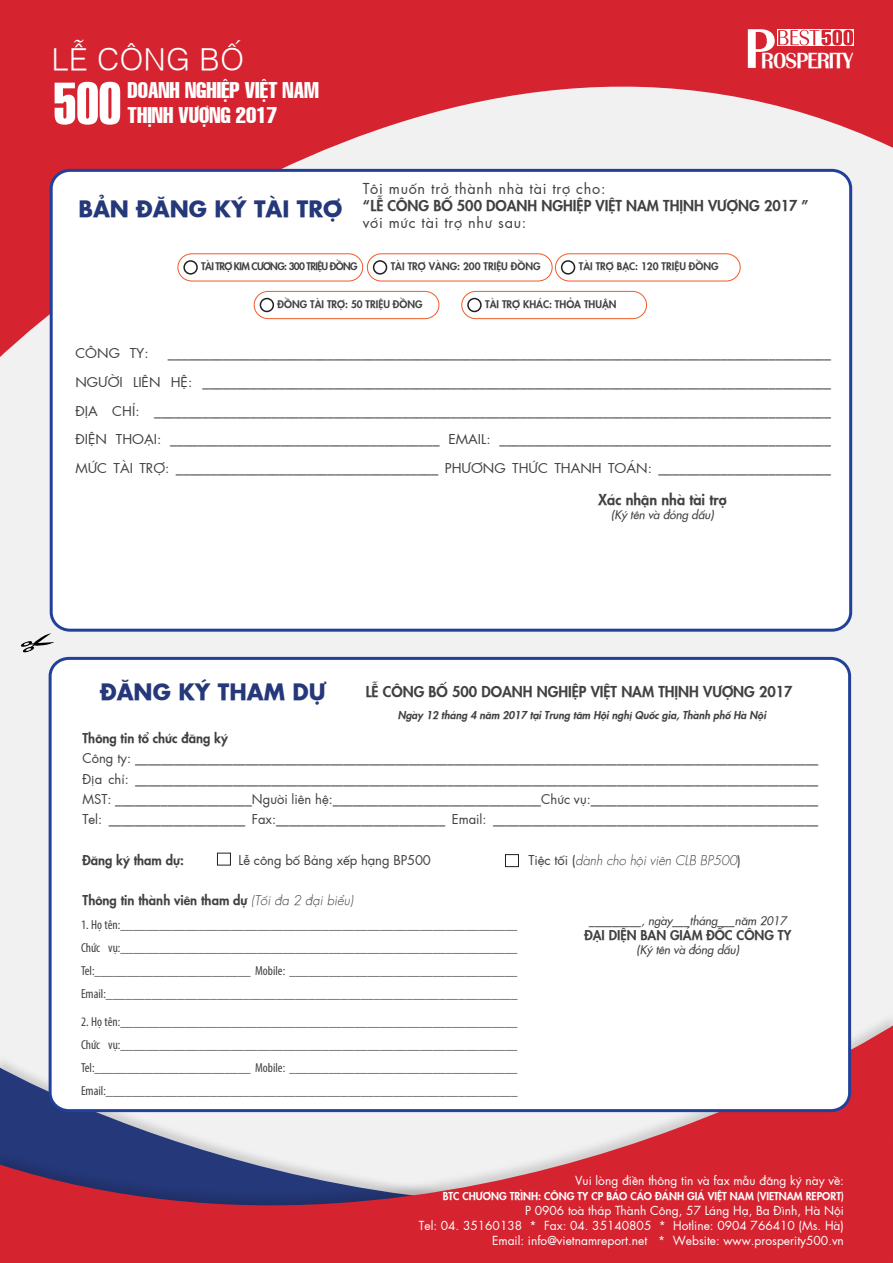
<style>
.page{position:relative;width:893px;height:1263px;background:#f1f1f2}
.page>*{position:absolute;margin:0;border:0;box-sizing:border-box;transform-origin:0 0}
.t1{font:300 30.3px "SFU Helvetica";letter-spacing:.02em;color:#fff}
.t2{font:22.2px/25.2px "SFU Helvetica Compressed";color:#fff}
.t3{font:700 21.75px "SFU Futura";color:#253879}
.t4{font:500 20.7px "SFU Grenoble";letter-spacing:-.04em;color:#fff}
.t5{font:800 14.4px "SFU Futura";color:#414042}
.t6{font:14.4px "SFU Futura";letter-spacing:.05em;color:#414042}
.t7{font:condensed 13.05px/23.1px "Myriad Pro";color:#414042;text-align:justify}
.t8{font:13.05px "SFU Futura";color:#414042;scale:1.06 1}
.t9{font:13.05px/20.2px "SFU Futura";color:#414042;text-align:justify}
.t10{font:800 13.05px "SFU Futura";color:#414042}
.t11{font:italic 300 13.05px "SFU Futura";letter-spacing:-.01em;color:#414042}
.t12{font:12px/15px "SFU Futura";color:#fff;text-align:right}
.t13{font:italic 11.55px "SFU Futura";color:#414042}
.t14{font:italic 800 10.5px "SFU Futura";color:#414042}
.t15{font:800 10.5px "SFU Futura";color:#fff}
.t16{font:800 10.05px "SFU Futura";color:#414042}
.t17{font:800 10.05px "SFU Futura";letter-spacing:-.065em;color:#414042}
.s1{font-weight:400;font-style:normal}
.s2{font-weight:300;font-style:italic}
</style>
<div class="page">
<svg style="left:0;top:1025px;width:893px;height:238px;fill:#d52330"></svg>
<svg style="left:0;top:0;width:893px;height:357px;fill:#d52330"></svg>
<div style="left:51px;top:170px;width:800px;height:460px;background:#fff;border-radius:18px"></div>
<div style="left:50px;top:169px;width:802px;height:463px;border:3px solid #21409a;border-radius:18px"></div>
<svg style="left:253px;top:291px;width:187px;height:28px"></svg>
<div style="left:260px;top:298px;width:14px;height:14px;border:2px solid #231f20;border-radius:50%"></div>
<svg style="left:461px;top:291px;width:186px;height:28px"></svg>
<div style="left:467px;top:298px;width:15px;height:14px;border:2px solid #231f20;border-radius:50%"></div>
<svg style="left:177px;top:253px;width:564px;height:29px"></svg>
<div style="left:561px;top:260px;width:14px;height:15px;border:2px solid #231f20;border-radius:50%"></div>
<div style="left:50px;top:658px;width:800px;height:452px;background:#fff;border-radius:18px"></div>
<div style="left:49px;top:657px;width:802px;height:455px;border:3px solid #21409a;border-radius:18px"></div>
<svg style="left:21px;top:633px;width:33px;height:20px"></svg>
<div style="left:217px;top:853px;width:14px;height:12px;background:#fff;border:1px solid #231f20"></div>
<div style="left:505px;top:854px;width:14px;height:13px;background:#fff;border:1px solid #231f20"></div>
<div style="left:777px;top:29px;width:77px;height:17px;background:#fff"></div>
<svg style="left:748px;top:29px;width:105px;height:39px"></svg>
<svg style="left:55px;top:82px;width:65px;height:43px"></svg>
<h1 class="t1" style="left:52px;top:36px;width:194px">LỄ CÔNG BỐ</h1>
<h2 class="t2" style="left:128px;top:75px;width:193px">DOANH NGHIỆP VIỆT NAM<br>THỊNH VƯỢNG 2017</h2>
<h3 class="t4" style="left:761px;top:44px;width:93px">ROSPERITY</h3>
<h3 class="t3" style="left:78px;top:190px;width:266px">BẢN ĐĂNG KÝ TÀI TRỢ</h3>
<p class="t6" style="left:363px;top:177px;width:244px">Tôi muốn trở thành nhà tài trợ cho:</p>
<p class="t5" style="left:363px;top:194px;width:447px">“LỄ CÔNG BỐ 500 DOANH NGHIỆP VIỆT NAM THỊNH VƯỢNG 2017 ”</p>
<p class="t6" style="left:363px;top:212px;width:165px">với mức tài trợ như sau:</p>
<p class="t17" style="left:201px;top:258px;width:158px">TÀI TRỢ KIM CƯƠNG: 300 TRIỆU ĐỒNG</p>
<p class="t16" style="left:391px;top:258px;width:151px">TÀI TRỢ VÀNG: 200 TRIỆU ĐỒNG</p>
<p class="t16" style="left:579px;top:258px;width:141px">TÀI TRỢ BẠC: 120 TRIỆU ĐỒNG</p>
<p class="t16" style="left:278px;top:296px;width:147px">ĐỒNG TÀI TRỢ: 50 TRIỆU ĐỒNG</p>
<p class="t16" style="left:485px;top:296px;width:133px">TÀI TRỢ KHÁC: THỎA THUẬN</p>
<p class="t8" style="left:75px;top:342px;width:71px">CÔNG TY:</p>
<p class="t8" style="left:168px;top:342px;width:627px">________________________________________________________________________________________________</p>
<p class="t8" style="left:75px;top:371px;width:714px">NGƯỜI LIÊN HỆ: ___________________________________________________________________________________________</p>
<p class="t8" style="left:75px;top:400px;width:714px">ĐỊA CHỈ: __________________________________________________________________________________________________</p>
<p class="t8" style="left:75px;top:429px;width:714px">ĐIỆN THOẠI: _______________________________________ EMAIL: ________________________________________________</p>
<p class="t8" style="left:75px;top:458px;width:714px">MỨC TÀI TRỢ: ______________________________________ PHƯƠNG THỨC THANH TOÁN: _________________________</p>
<p class="t5" style="left:598px;top:487px;width:130px">Xác nhận nhà tài trợ</p>
<p class="t13" style="left:611px;top:505px;width:104px">(Ký tên và đóng dấu)</p>
<h3 class="t3" style="left:100px;top:673px;width:227px">ĐĂNG KÝ THAM DỰ</h3>
<p class="t10" style="left:82px;top:728px;width:147px">Thông tin tổ chức đăng ký</p>
<p class="t9" style="left:82px;top:748px;width:737px">Công ty: _________________________________________________________________________________________________________ Địa chỉ: _________________________________________________________________________________________________________ MST: _____________________Người liên hệ:________________________________Chức vụ:___________________________________ Tel: _____________________ Fax:__________________________ Email: __________________________________________________</p>
<p class="t10" style="left:82px;top:849px;width:103px">Đăng ký tham dự:</p>
<p class="t9" style="left:239px;top:849px;width:194px">Lễ công bố Bảng xếp hạng BP500</p>
<p class="t11" style="left:528px;top:850px;width:214px"><span class="s1">Tiệc tối (</span>dành cho hội viên CLB BP500<span class="s1">)</span></p>
<p class="t5" style="left:366px;top:679px;width:428px">LỄ CÔNG BỐ 500 DOANH NGHIỆP VIỆT NAM THỊNH VƯỢNG 2017</p>
<p class="t14" style="left:398px;top:707px;width:370px">Ngày 12 tháng 4 năm 2017 tại Trung tâm Hội nghị Quốc gia, Thành phố Hà Nội</p>
<p class="t10" style="left:83px;top:889px;width:272px">Thông tin thành viên tham dự <span class="s2">(Tối đa 2 đại biểu)</span></p>
<p class="t7" style="left:81px;top:912px;width:438px">1. Họ tên:_____________________________________________________________ Chức vụ:_____________________________________________________________ Tel:________________________ Mobile: ___________________________________ Email:_______________________________________________________________</p>
<p class="t7" style="left:81px;top:1009px;width:438px">2. Họ tên:_____________________________________________________________ Chức vụ:_____________________________________________________________ Tel:________________________ Mobile: ___________________________________ Email:_______________________________________________________________</p>
<p class="t13" style="left:589px;top:911px;width:199px">_________, ngày___tháng___năm 2017</p>
<p class="t10" style="left:584px;top:925px;width:208px">ĐẠI DIỆN BAN GIÁM ĐỐC CÔNG TY</p>
<p class="t13" style="left:636px;top:941px;width:104px">(Ký tên và đóng dấu)</p>
<p class="t12" style="left:575px;top:1172px;width:270px">Vui lòng điền thông tin và fax mẫu đăng ký này về:</p>
<p class="t15" style="left:443px;top:1187px;width:403px">BTC CHƯƠNG TRÌNH: CÔNG TY CP BÁO CÁO ĐÁNH GIÁ VIỆT NAM (VIETNAM REPORT)</p>
<p class="t12" style="left:419px;top:1202px;width:427px">P 0906 toà tháp Thành Công, 57 Láng Hạ, Ba Đình, Hà Nội<br>Tel: 04. 35160138 * Fax: 04. 35140805 * Hotline: 0904 766410 (Ms. Hà)<br>Email: info@vietnamreport.net * Website: www.prosperity500.vn</p>
</div>
